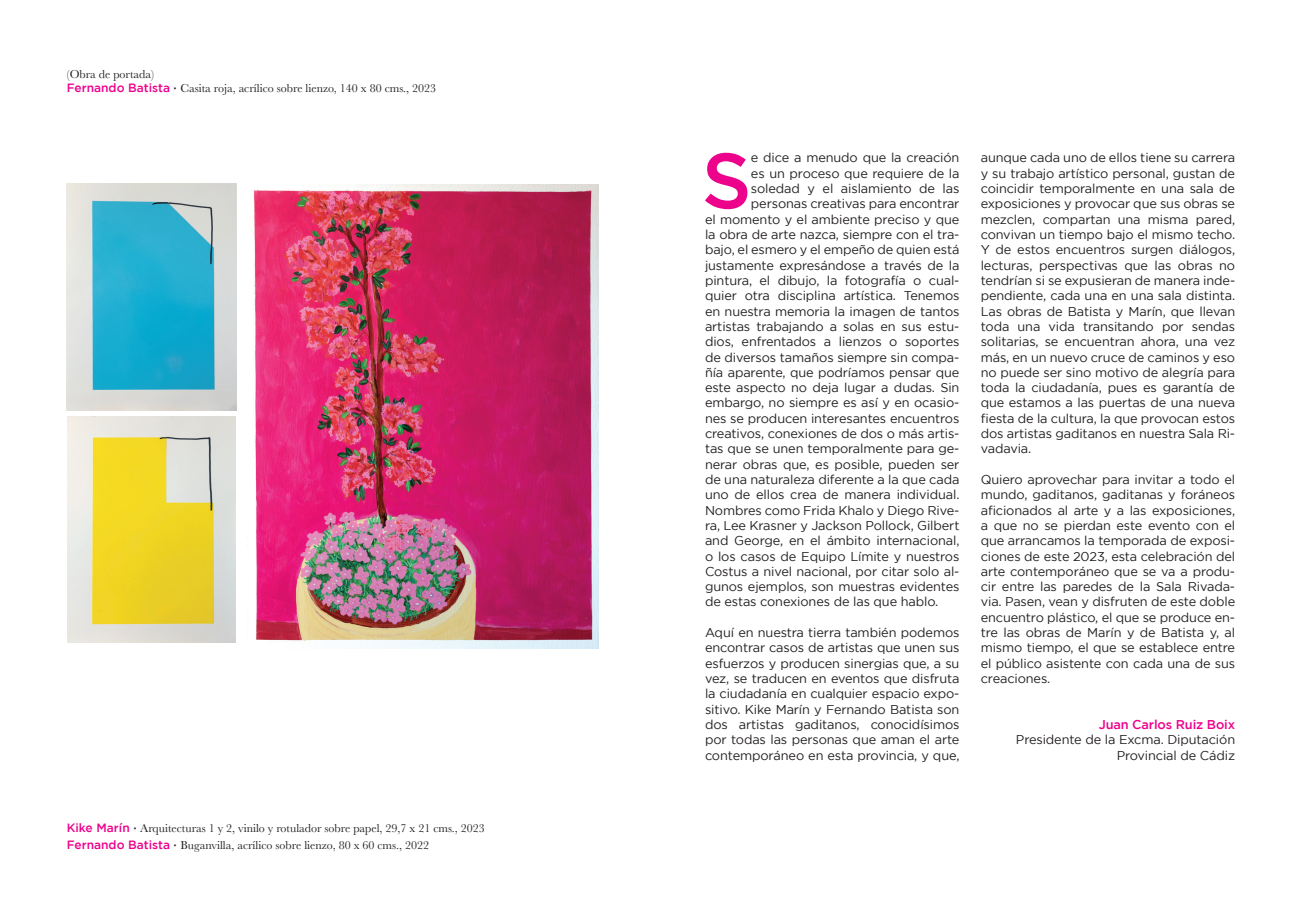
<style>
.page{position:relative;width:1302px;height:919px;background:#fff}
.page>*{position:absolute;margin:0;border:0;box-sizing:border-box;transform-origin:0 0}
.t1{font:500 78.3px "Gotham";color:#ed028c}
.t2{font:12.75px/15.3px "Gotham";letter-spacing:-.01em;color:#231f20;text-align:justify}
.t3{font:500 12.75px "Gotham";letter-spacing:-.01em;color:#ed028c}
.t4{font:12px/14.4px "Baskerville";color:#231f20}
.s1{font-family:"Gotham";font-weight:500;color:#ed028c}
.s2{font-family:"Gotham";font-weight:500}
</style>
<div class="page">
<img style="left:67px;top:184px;width:169px;height:226px">
<img style="left:67px;top:416px;width:168px;height:226px">
<img style="left:247px;top:184px;width:351px;height:464px">
<p class="t4" style="left:67px;top:67px;width:371px">(Obra de portada)<br><span class="s1">Fernando Batista</span> <span class="s2">·</span> Casita roja, acrílico sobre lienzo, 140 x 80 cms., 2023</p>
<p class="t4" style="left:67px;top:821px;width:419px"><span class="s1">Kike Marín</span> <span class="s2">·</span> Arquitecturas 1 y 2, vinilo y rotulador sobre papel, 29,7 x 21 cms., 2023</p>
<p class="t4" style="left:67px;top:838px;width:363px"><span class="s1">Fernando Batista</span> <span class="s2">·</span> Buganvilla, acrílico sobre lienzo, 80 x 60 cms., 2022</p>
<h1 class="t1" style="left:701px;top:136px;width:52px">S</h1>
<p class="t2" style="left:750px;top:150px;width:210px">e dice a menudo que la creación</p>
<p class="t2" style="left:750px;top:165px;width:210px">es un proceso que requiere de la</p>
<p class="t2" style="left:750px;top:181px;width:210px">soledad y el aislamiento de las</p>
<p class="t2" style="left:750px;top:196px;width:210px">personas creativas para encontrar</p>
<p class="t2" style="left:705px;top:211px;width:256px">el momento y el ambiente preciso y que</p>
<p class="t2" style="left:705px;top:227px;width:256px">la obra de arte nazca, siempre con el tra-</p>
<p class="t2" style="left:705px;top:242px;width:256px">bajo, el esmero y el empeño de quien está</p>
<p class="t2" style="left:705px;top:257px;width:256px">justamente expresándose a través de la</p>
<p class="t2" style="left:705px;top:272px;width:256px">pintura, el dibujo, la fotografía o cual-</p>
<p class="t2" style="left:705px;top:288px;width:256px">quier otra disciplina artística. Tenemos</p>
<p class="t2" style="left:705px;top:303px;width:256px">en nuestra memoria la imagen de tantos</p>
<p class="t2" style="left:705px;top:318px;width:256px">artistas trabajando a solas en sus estu-</p>
<p class="t2" style="left:705px;top:334px;width:256px">dios, enfrentados a lienzos o soportes</p>
<p class="t2" style="left:705px;top:349px;width:256px">de diversos tamaños siempre sin compa-</p>
<p class="t2" style="left:705px;top:364px;width:256px">ñía aparente, que podríamos pensar que</p>
<p class="t2" style="left:705px;top:380px;width:256px">este aspecto no deja lugar a dudas. Sin</p>
<p class="t2" style="left:705px;top:395px;width:256px">embargo, no siempre es así y en ocasio-</p>
<p class="t2" style="left:705px;top:410px;width:256px">nes se producen interesantes encuentros</p>
<p class="t2" style="left:705px;top:425px;width:256px">creativos, conexiones de dos o más artis-</p>
<p class="t2" style="left:705px;top:441px;width:256px">tas que se unen temporalmente para ge-</p>
<p class="t2" style="left:705px;top:456px;width:256px">nerar obras que, es posible, pueden ser</p>
<p class="t2" style="left:705px;top:471px;width:256px">de una naturaleza diferente a la que cada</p>
<p class="t2" style="left:705px;top:487px;width:256px">uno de ellos crea de manera individual.</p>
<p class="t2" style="left:705px;top:502px;width:256px">Nombres como Frida Khalo y Diego Rive-</p>
<p class="t2" style="left:705px;top:517px;width:256px">ra, Lee Krasner y Jackson Pollock, Gilbert</p>
<p class="t2" style="left:705px;top:533px;width:256px">and George, en el ámbito internacional,</p>
<p class="t2" style="left:705px;top:548px;width:256px">o los casos de Equipo Límite y nuestros</p>
<p class="t2" style="left:705px;top:563px;width:256px">Costus a nivel nacional, por citar solo al-</p>
<p class="t2" style="left:705px;top:578px;width:256px">gunos ejemplos, son muestras evidentes</p>
<p class="t2" style="left:705px;top:594px;width:235px">de estas conexiones de las que hablo.</p>
<p class="t2" style="left:705px;top:624px;width:256px">Aquí en nuestra tierra también podemos encontrar casos de artistas que unen sus esfuerzos y producen sinergias que, a su vez, se traducen en eventos que disfruta la ciudadanía en cualquier espacio expo&shy;sitivo. Kike Marín y Fernando Batista son dos artistas gaditanos, conocidísimos por todas las personas que aman el arte contemporáneo en esta provincia, y que,</p>
<p class="t2" style="left:980px;top:150px;width:256px">aunque cada uno de ellos tiene su carrera y su trabajo artístico personal, gustan de coincidir temporalmente en una sala de exposiciones y provocar que sus obras se mezclen, compartan una misma pared, convivan un tiempo bajo el mismo techo.<br>Y de estos encuentros surgen diálogos, lecturas, perspectivas que las obras no tendrían si se expusieran de manera inde&shy;pendiente, cada una en una sala distinta.<br>Las obras de Batista y Marín, que llevan toda una vida transitando por sendas solitarias, se encuentran ahora, una vez más, en un nuevo cruce de caminos y eso no puede ser sino motivo de alegría para toda la ciudadanía, pues es garantía de que estamos a las puertas de una nueva fiesta de la cultura, la que provocan estos dos artistas gaditanos en nuestra Sala Ri&shy;vadavia.</p>
<p class="t2" style="left:980px;top:471px;width:256px">Quiero aprovechar para invitar a todo el mundo, gaditanos, gaditanas y foráneos aficionados al arte y a las exposiciones, a que no se pierdan este evento con el que arrancamos la temporada de exposi&shy;ciones de este 2023, esta celebración del arte contemporáneo que se va a produ&shy;cir entre las paredes de la Sala Rivada&shy;via. Pasen, vean y disfruten de este doble encuentro plástico, el que se produce en&shy;tre las obras de Marín y de Batista y, al mismo tiempo, el que se establece entre el público asistente con cada una de sus creaciones.</p>
<p class="t3" style="left:1098px;top:717px;width:138px">Juan Carlos Ruiz Boix</p>
<p class="t2" style="left:1015px;top:731px;width:221px;text-align:right">Presidente de la Excma. Diputación<br>Provincial de Cádiz</p>
</div>
